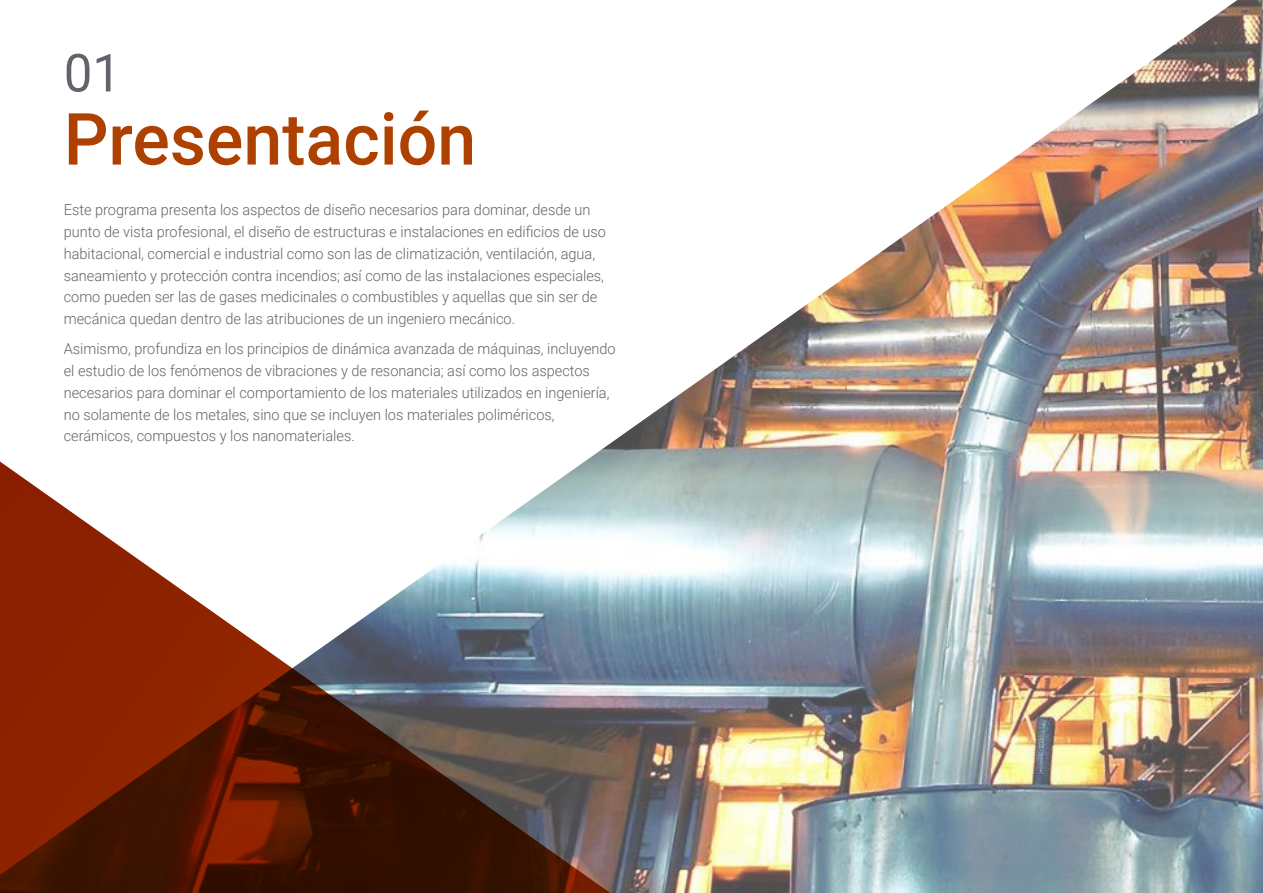
<style>
.page{position:relative;width:1263px;height:893px;background:#fff}
.page>*{position:absolute;margin:0;border:0;box-sizing:border-box;transform-origin:0 0}
.t1{font:500 72px "Roboto";color:#ae4000}
.t2{font:52.5px "Roboto";color:#61646a}
.t3{font:300 15px/21.8px "Roboto";color:#61646a}
</style>
<div class="page">
<img style="left:606px;top:0;width:657px;height:893px">
<svg style="left:0;top:446px;width:640px;height:447px"></svg>
<h2 class="t2" style="left:64px;top:36px;width:59px">01</h2>
<h1 class="t1" style="left:64px;top:89px;width:414px">Presentación</h1>
<p class="t3" style="left:64px;top:199px;width:544px">Este programa presenta los aspectos de diseño necesarios para dominar, desde un punto de vista profesional, el diseño de estructuras e instalaciones en edificios de uso habitacional, comercial e industrial como son las de climatización, ventilación, agua, saneamiento y protección contra incendios; así como de las instalaciones especiales, como pueden ser las de gases medicinales o combustibles y aquellas que sin ser de mecánica quedan dentro de las atribuciones de un ingeniero mecánico.</p>
<p class="t3" style="left:64px;top:338px;width:553px">Asimismo, profundiza en los principios de dinámica avanzada de máquinas, incluyendo el estudio de los fenómenos de vibraciones y de resonancia; así como los aspectos necesarios para dominar el comportamiento de los materiales utilizados en ingeniería, no solamente de los metales, sino que se incluyen los materiales poliméricos, cerámicos, compuestos y los nanomateriales.</p>
</div>
